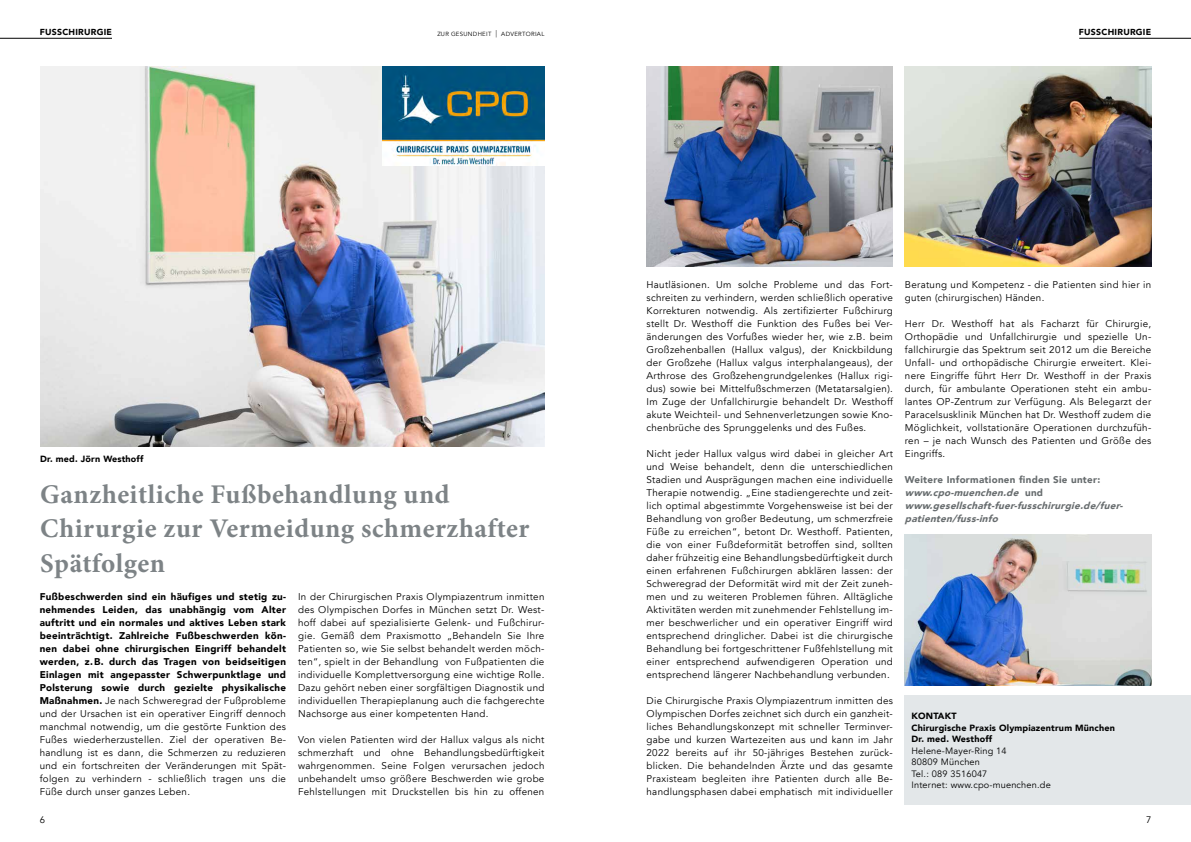
<style>
.page{position:relative;width:1191px;height:842px;background:#fff}
.page>*{position:absolute;margin:0;border:0;box-sizing:border-box;transform-origin:0 0}
.t1{font:700 27px/34.3px "Minion Pro";letter-spacing:.02em;color:#7d8386}
.t2{font:9.8px/13px "Avenir";letter-spacing:.03em;color:#000;text-align:justify}
.t3{font:900 9.8px/13px "Avenir";letter-spacing:.03em;color:#000;text-align:justify}
.t4{font:italic 900 9.8px/13px "Avenir";color:#676c6e}
.t5{font:9.5px "Avenir";color:#000}
.t6{font:9.2px/11.5px "Avenir";letter-spacing:.02em;color:#000}
.t7{font:900 9px/11.5px "Avenir";letter-spacing:.02em;color:#000}
.t8{font:900 8.7px "Avenir";letter-spacing:.03em;color:#000}
.t9{font:6px "Avenir";letter-spacing:.055em;color:#000}
.s1{font-family:"Neo Sans";font-weight:300;font-size:8px}
.s2{font-weight:400}
.s3{font-style:normal}
</style>
<div class="page">
<div style="left:905px;top:695px;width:286px;height:110px;background:#e3e7e9"></div>
<img style="left:40px;top:67px;width:504px;height:379px">
<img style="left:383px;top:67px;width:161px;height:99px">
<img style="left:646px;top:67px;width:247px;height:200px">
<img style="left:905px;top:67px;width:246px;height:199px">
<img style="left:905px;top:534px;width:246px;height:151px">
<hr style="left:0;top:38px;width:112px;height:1px;background:#000">
<hr style="left:1079px;top:38px;width:112px;height:1px;background:#000">
<p class="t8" style="left:40px;top:27px;width:74px">FUSSCHIRURGIE</p>
<p class="t7" style="left:40px;top:453px;width:105px">Dr. med. Jörn Westhoff</p>
<p class="t9" style="left:437px;top:30px;width:109px">ZUR GESUNDHEIT <span class="s1">|</span> ADVERTORIAL</p>
<h1 class="t1" style="left:40px;top:477px;width:490px">Ganzheitliche Fußbehandlung und<br>Chirurgie zur Vermeidung schmerzhafter<br>Spätfolgen</h1>
<p class="t3" style="left:40px;top:590px;width:248px">Fußbeschwerden sind ein häufiges und stetig zu&shy;nehmendes Leiden, das unabhängig vom Alter auftritt und ein normales und aktives Leben stark beeinträchtigt. Zahlreiche Fußbeschwerden kön&shy;nen dabei ohne chirurgischen Eingriff behandelt werden, z.B. durch das Tragen von beidseitigen Einlagen mit angepasster Schwerpunktlage und Polsterung sowie durch gezielte physikalische Maßnahmen. <span class="s2">Je nach Schweregrad der Fußprobleme und der Ursachen ist ein operativer Eingriff dennoch manchmal notwendig, um die gestörte Funktion des Fußes wiederherzustellen. Ziel der operativen Be&shy;handlung ist es dann, die Schmerzen zu reduzieren und ein fortschreiten der Veränderungen mit Spät&shy;folgen zu verhindern - schließlich tragen uns die Füße durch unser ganzes Leben.</span></p>
<p class="t2" style="left:298px;top:591px;width:248px">In der Chirurgischen Praxis Olympiazentrum inmitten des Olympischen Dorfes in München setzt Dr. West&shy;hoff dabei auf spezialisierte Gelenk- und Fußchirur&shy;gie. Gemäß dem Praxismotto „Behandeln Sie Ihre Patienten so, wie Sie selbst behandelt werden möch&shy;ten“, spielt in der Behandlung von Fußpatienten die individuelle Komplettversorgung eine wichtige Rolle.<br>Dazu gehört neben einer sorgfältigen Diagnostik und individuellen Therapieplanung auch die fachgerechte Nachsorge aus einer kompetenten Hand.</p>
<p class="t2" style="left:298px;top:734px;width:248px">Von vielen Patienten wird der Hallux valgus als nicht schmerzhaft und ohne Behandlungsbedürftigkeit wahrgenommen. Seine Folgen verursachen jedoch unbehandelt umso größere Beschwerden wie grobe Fehlstellungen mit Druckstellen bis hin zu offenen</p>
<p class="t5" style="left:40px;top:814px;width:7px">6</p>
<p class="t8" style="left:1078px;top:27px;width:74px">FUSSCHIRURGIE</p>
<p class="t2" style="left:646px;top:279px;width:248px">Hautläsionen. Um solche Probleme und das Fort&shy;schreiten zu verhindern, werden schließlich operative Korrekturen notwendig. Als zertifizierter Fußchirurg stellt Dr. Westhoff die Funktion des Fußes bei Ver&shy;änderungen des Vorfußes wieder her, wie z.B. beim Großzehenballen (Hallux valgus), der Knickbildung der Großzehe (Hallux valgus interphalangeaus), der Arthrose des Großzehengrundgelenkes (Hallux rigi&shy;dus) sowie bei Mittelfußschmerzen (Metatarsalgien).<br>Im Zuge der Unfallchirurgie behandelt Dr. Westhoff akute Weichteil- und Sehnenverletzungen sowie Kno&shy;chenbrüche des Sprunggelenks und des Fußes.</p>
<p class="t2" style="left:646px;top:448px;width:248px">Nicht jeder Hallux valgus wird dabei in gleicher Art und Weise behandelt, denn die unterschiedlichen Stadien und Ausprägungen machen eine individuelle Therapie notwendig. „Eine stadiengerechte und zeit&shy;lich optimal abgestimmte Vorgehensweise ist bei der Behandlung von großer Bedeutung, um schmerzfreie Füße zu erreichen“, betont Dr. Westhoff. Patienten, die von einer Fußdeformität betroffen sind, sollten daher frühzeitig eine Behandlungsbedürftigkeit durch einen erfahrenen Fußchirurgen abklären lassen: der Schweregrad der Deformität wird mit der Zeit zuneh&shy;men und zu weiteren Problemen führen. Alltägliche Aktivitäten werden mit zunehmender Fehlstellung im&shy;mer beschwerlicher und ein operativer Eingriff wird entsprechend dringlicher. Dabei ist die chirurgische Behandlung bei fortgeschrittener Fußfehlstellung mit einer entsprechend aufwendigeren Operation und entsprechend längerer Nachbehandlung verbunden.</p>
<p class="t2" style="left:646px;top:695px;width:248px">Die Chirurgische Praxis Olympiazentrum inmitten des Olympischen Dorfes zeichnet sich durch ein ganzheit&shy;liches Behandlungskonzept mit schneller Terminver&shy;gabe und kurzen Wartezeiten aus und kann im Jahr 2022 bereits auf ihr 50-jähriges Bestehen zurück&shy;blicken. Die behandelnden Ärzte und das gesamte Praxisteam begleiten ihre Patienten durch alle Be&shy;handlungsphasen dabei emphatisch mit individueller</p>
<p class="t2" style="left:905px;top:279px;width:248px">Beratung und Kompetenz - die Patienten sind hier in guten (chirurgischen) Händen.</p>
<p class="t2" style="left:905px;top:318px;width:248px">Herr Dr. Westhoff hat als Facharzt für Chirurgie, Orthopädie und Unfallchirurgie und spezielle Un&shy;fallchirurgie das Spektrum seit 2012 um die Bereiche Unfall- und orthopädische Chirurgie erweitert. Klei&shy;nere Eingriffe führt Herr Dr. Westhoff in der Praxis durch, für ambulante Operationen steht ein ambu&shy;lantes OP-Zentrum zur Verfügung. Als Belegarzt der Paracelsusklinik München hat Dr. Westhoff zudem die Möglichkeit, vollstationäre Operationen durchzufüh&shy;ren – je nach Wunsch des Patienten und Größe des Eingriffs.</p>
<p class="t4" style="left:905px;top:473px;width:222px"><span class="s3">Weitere Informationen finden Sie unter: </span>www.cpo-muenchen.de <span class="s3">u n d </span>www.gesellschaft-fuer-fusschirurgie.de/fuer&shy;patienten/fuss-info</p>
<p class="t7" style="left:911px;top:710px;width:205px">KONTAKT<br>Chirurgische Praxis Olympiazentrum München<br>Dr. med. Westhoff</p>
<p class="t6" style="left:911px;top:745px;width:141px">Helene-Mayer-Ring 14<br>80809 München<br>Tel.: 089 3516047<br>Internet: www.cpo-muenchen.de</p>
<p class="t5" style="left:1146px;top:814px;width:7px">7</p>
</div>
